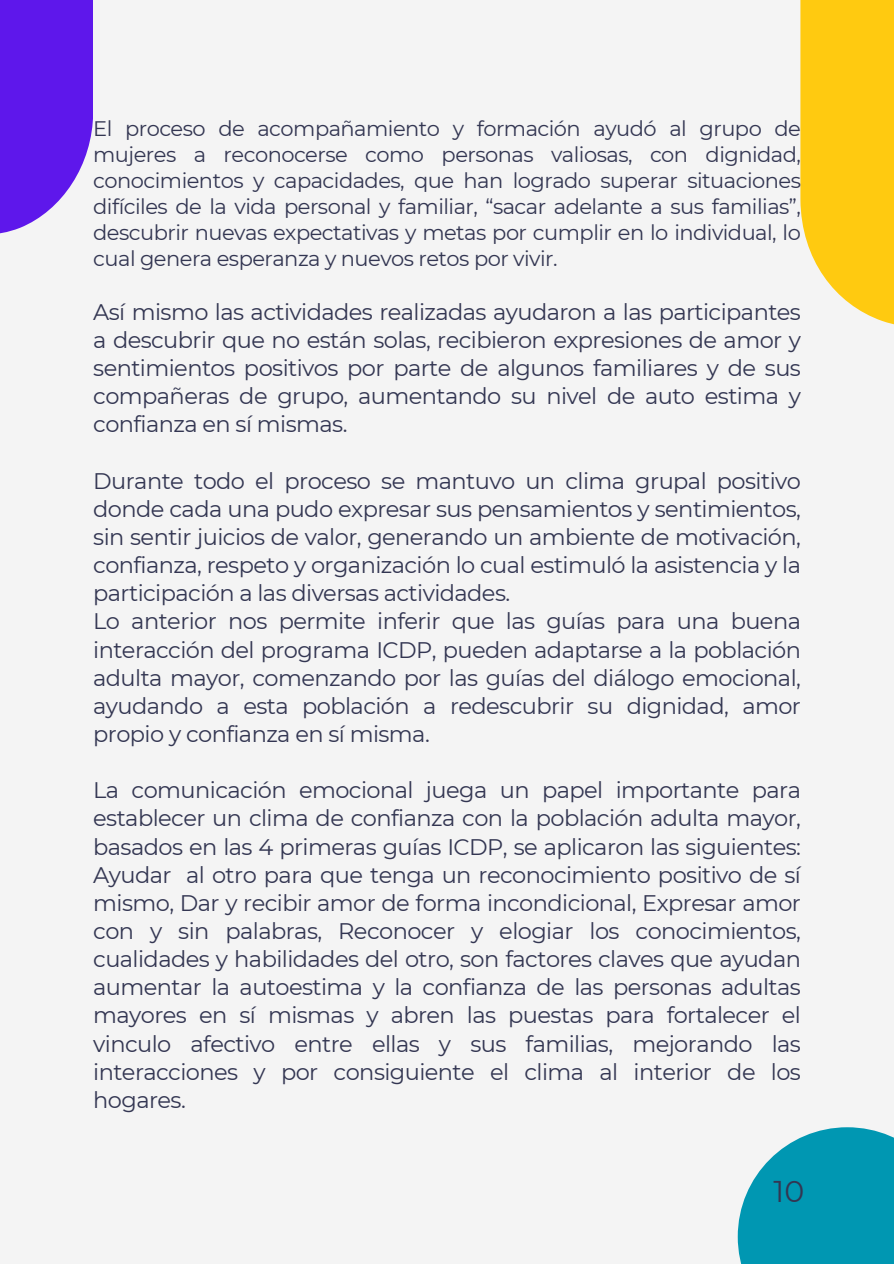
<style>
.page{position:relative;width:894px;height:1264px;background:#fff}
.page>*{position:absolute;margin:0;border:0;box-sizing:border-box;transform-origin:0 0}
.t1{font:30px "Montserrat";color:#333652}
.t2{font:22.5px/28.2px "Montserrat";letter-spacing:-.025em;color:#333652;text-align:justify}
.t3{font:21px/25.8px "Montserrat";letter-spacing:-.025em;color:#333652;text-align:justify}
</style>
<div class="page">
<div style="left:0;top:0;width:893px;height:1263px;background:#f4f4f4"></div>
<div style="left:0;top:0;width:93px;height:235px;background:#5e17eb"></div>
<div style="left:800px;top:0;width:93px;height:328px;background:#ffca10"></div>
<div style="left:737px;top:1127px;width:156px;height:136px;background:#0097b2"></div>
<h1 class="t3" style="left:93px;top:116px;width:709px">El proceso de acompañamiento y formación ayudó al grupo de mujeres a reconocerse como personas valiosas, con dignidad, conocimientos y capacidades, que han logrado superar situaciones difíciles de la vida personal y familiar, “sacar adelante a sus familias”, descubrir nuevas expectativas y metas por cumplir en lo individual, lo cual genera esperanza y nuevos retos por vivir.</h1>
<h1 class="t2" style="left:93px;top:298px;width:709px">Así mismo las actividades realizadas ayudaron a las participantes a descubrir que no están solas, recibieron expresiones de amor y sentimientos positivos por parte de algunos familiares y de sus compañeras de grupo, aumentando su nivel de auto estima y confianza en sí mismas.</h1>
<h1 class="t2" style="left:93px;top:466px;width:709px;text-align:left">Durante todo el proceso se mantuvo un clima grupal positivo donde cada una pudo expresar sus pensamientos y sentimientos, sin sentir juicios de valor, generando un ambiente de motivación, confianza, respeto y organización lo cual estimuló la asistencia y la participación a las diversas actividades.<br>Lo anterior nos permite inferir que las guías para una buena interacción del programa ICDP, pueden adaptarse a la población adulta mayor, comenzando por las guías del diálogo emocional, ayudando a esta población a redescubrir su dignidad, amor propio y confianza en sí misma.</h1>
<h1 class="t2" style="left:93px;top:776px;width:709px">La comunicación emocional juega un papel importante para establecer un clima de confianza con la población adulta mayor, basados en las 4 primeras guías ICDP, se aplicaron las siguientes:<br>Ayudar al otro para que tenga un reconocimiento positivo de sí mismo, Dar y recibir amor de forma incondicional, Expresar amor con y sin palabras, Reconocer y elogiar los conocimientos, cualidades y habilidades del otro, son factores claves que ayudan aumentar la autoestima y la confianza de las personas adultas mayores en sí mismas y abren las puestas para fortalecer el vinculo afectivo entre ellas y sus familias, mejorando las interacciones y por consiguiente el clima al interior de los hogares.</h1>
<p class="t1" style="left:773px;top:1173px;width:32px">10</p>
</div>
